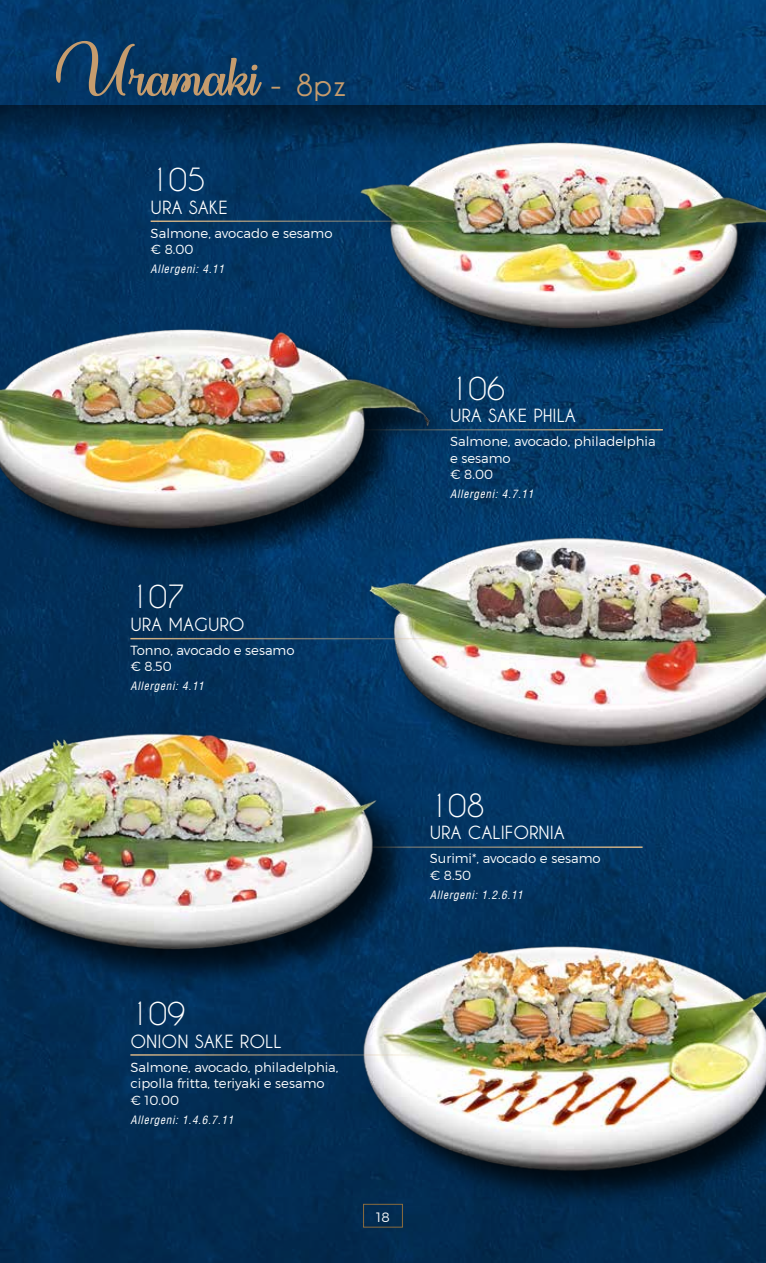
<style>
.page{position:relative;width:766px;height:1263px;background:#fff}
.page>*{position:absolute;margin:0;border:0;box-sizing:border-box;transform-origin:0 0}
.t1{font:78px "Dream Her";color:#c69c6d}
.t2{font:30px "Caviar Dreams";color:#fff}
.t3{font:700 30px "Caviar Dreams";color:#c69c6d}
.t4{font:700 18px "Caviar Dreams";color:#fff}
.t5{font:300 13.5px "Montserrat";color:#fff}
.t6{font:300 13.2px/16.5px "Montserrat";color:#fff}
.t7{font:italic condensed 11.25px "Helvetica LT";letter-spacing:.06em;color:#fff}
</style>
<div class="page">
<img style="left:0;top:0;width:765px;height:1263px">
<hr style="left:765px;top:0;width:1px;height:1263px;background:#042d51">
<div style="left:0;top:105px;width:765px;height:42px;background:linear-gradient(to bottom,#011b32,#023461)"></div>
<img style="left:334px;top:857px;width:431px;height:358px">
<div style="left:362px;top:142px;width:403px;height:221px;background:#000;opacity:.75"></div>
<img style="left:334px;top:105px;width:431px;height:248px">
<img style="left:347px;top:497px;width:418px;height:289px">
<hr style="left:151px;top:220px;width:332px;height:2px;background:#d9b686">
<hr style="left:130px;top:638px;width:376px;height:1px;background:#d9b686">
<hr style="left:130px;top:1054px;width:321px;height:2px;background:#d9b686">
<hr style="left:304px;top:429px;width:358px;height:1px;background:#d9b686">
<hr style="left:237px;top:846px;width:405px;height:2px;background:#d9b686">
<img style="left:751px;top:482px;width:14px;height:199px">
<div style="left:363px;top:1204px;width:39px;height:23px;border:1px solid #8c6c3d"></div>
<img style="left:765px;top:200px;width:1px;height:982px">
<div style="left:0;top:329px;width:465px;height:237px;background:#000;opacity:.75"></div>
<img style="left:0;top:306px;width:438px;height:247px">
<div style="left:0;top:723px;width:414px;height:268px;background:#000;opacity:.75"></div>
<img style="left:0;top:716px;width:411px;height:257px">
<h1 class="t1" style="left:54px;top:28px;width:206px">Uramaki</h1>
<h2 class="t3" style="left:270px;top:68px;width:79px">- 8pz</h2>
<h2 class="t2" style="left:151px;top:164px;width:56px">105</h2>
<h3 class="t4" style="left:151px;top:197px;width:78px">URA SAKE</h3>
<p class="t6" style="left:151px;top:224px;width:183px">Salmone, avocado e sesamo € 8.00</p>
<p class="t7" style="left:151px;top:262px;width:75px">Allergeni: 4.11</p>
<h2 class="t2" style="left:130px;top:581px;width:56px">107</h2>
<h3 class="t4" style="left:130px;top:614px;width:116px">URA MAGURO</h3>
<p class="t6" style="left:130px;top:641px;width:166px">Tonno, avocado e sesamo € 8.50</p>
<p class="t7" style="left:130px;top:679px;width:75px">Allergeni: 4.11</p>
<h2 class="t2" style="left:130px;top:998px;width:56px">109</h2>
<h3 class="t4" style="left:130px;top:1031px;width:153px">ONION SAKE ROLL</h3>
<p class="t6" style="left:130px;top:1058px;width:209px">Salmone, avocado, philadelphia, cipolla fritta, teriyaki e sesamo<br>€ 10.00</p>
<p class="t7" style="left:130px;top:1113px;width:104px">Allergeni: 1.4.6.7.11</p>
<p class="t5" style="left:376px;top:1208px;width:15px">18</p>
<h2 class="t2" style="left:450px;top:372px;width:56px">106</h2>
<h3 class="t4" style="left:450px;top:405px;width:127px">URA SAKE PHILA</h3>
<p class="t6" style="left:450px;top:433px;width:207px">Salmone, avocado, philadelphia e sesamo<br>€ 8.00</p>
<p class="t7" style="left:450px;top:487px;width:85px">Allergeni: 4.7.11</p>
<h2 class="t2" style="left:429px;top:789px;width:56px">108</h2>
<h3 class="t4" style="left:429px;top:823px;width:137px">URA CALIFORNIA</h3>
<p class="t6" style="left:429px;top:850px;width:172px">Surimi*, avocado e sesamo € 8.50</p>
<p class="t7" style="left:429px;top:888px;width:95px">Allergeni: 1.2.6.11</p>
</div>
